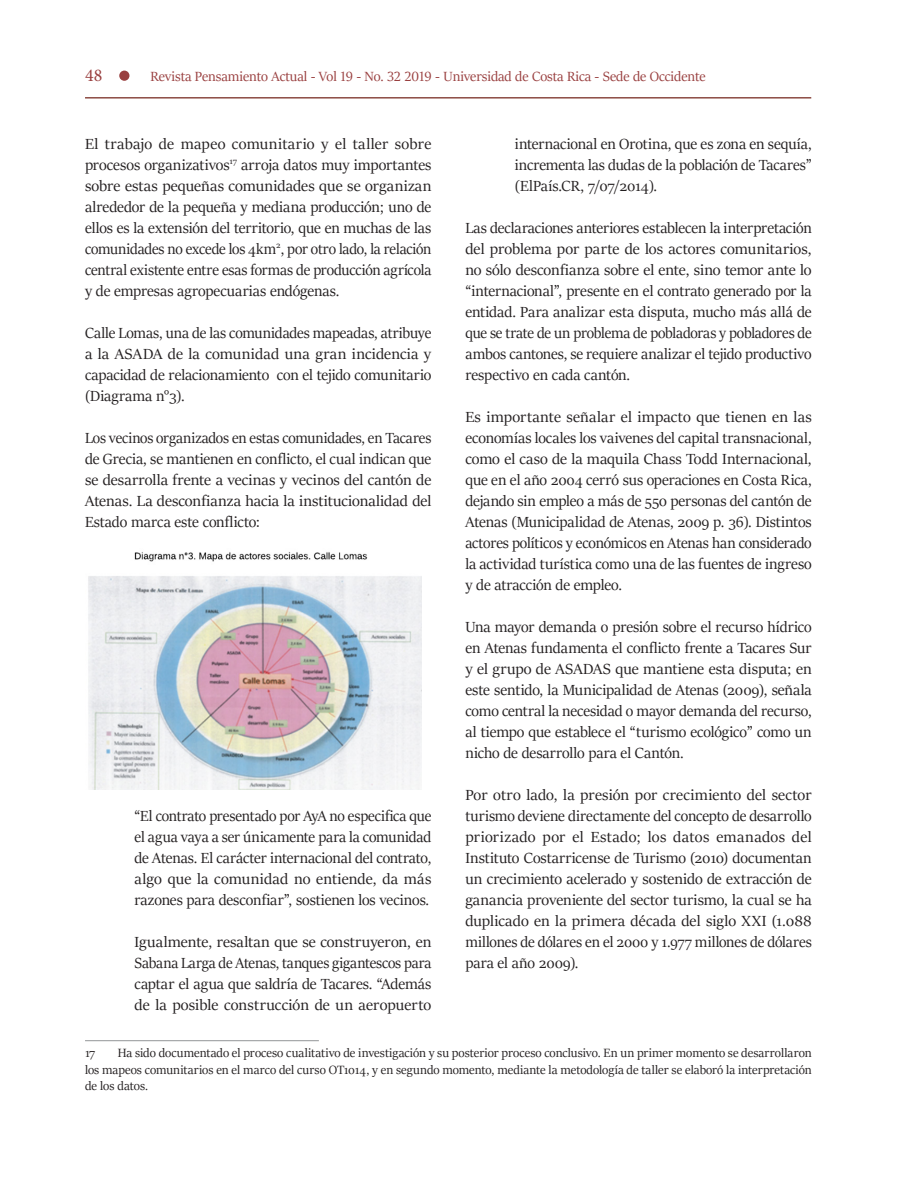
<style>
.page{position:relative;width:918px;height:1188px;background:#fff}
.page>*{position:absolute;margin:0;border:0;box-sizing:border-box;transform-origin:0 0}
.t1{font:18px "Minion Pro";color:#993f3f}
.cuerpo{font:16.5px/21px "Sitka Banner";color:#231f20;text-align:justify}
.citas{font:16.5px/21px "Sitka Banner";color:#231f20;text-align:justify}
.t2{font:15px "Sitka Banner";color:#993f3f}
.pies_de_pagina{font:13.5px/16.5px "Sitka Banner";letter-spacing:.005em;color:#231f20;text-align:justify}
</style>
<div class="page">
<hr style="left:85px;top:97px;width:726px;height:2px;background:#8c4b43">
<div style="left:119px;top:71px;width:10px;height:10px;background:#993f3f;border-radius:50%"></div>
<hr style="left:85px;top:1040px;width:234px;height:1px;background:#939598">
<img style="left:88px;top:552px;width:333px;height:237px">
<p class="t1" style="left:85px;top:63px;width:19px">48</p>
<p class="t2" style="left:151px;top:66px;width:557px">Revista Pensamiento Actual - Vol 19 - No. 32 2019 - Universidad de Costa Rica - Sede de Occidente</p>
<p class="cuerpo" style="left:85px;top:132px;width:348px">El trabajo de mapeo comunitario y el taller sobre procesos organizativos<sup>17</sup> arroja datos muy importantes sobre estas pequeñas comunidades que se organizan alrededor de la pequeña y mediana producción; uno de ellos es la extensión del territorio, que en muchas de las comunidades no excede los 4km<sup>2</sup>, por otro lado, la relación central existente entre esas formas de producción agrícola y de empresas agropecuarias endógenas.</p>
<p class="cuerpo" style="left:85px;top:321px;width:348px">Calle Lomas, una de las comunidades mapeadas, atribuye a la ASADA de la comunidad una gran incidencia y capacidad de relacionamiento con el tejido comunitario (Diagrama n°3).</p>
<p class="cuerpo" style="left:85px;top:426px;width:348px">Los vecinos organizados en estas comunidades, en Tacares de Grecia, se mantienen en conflicto, el cual indican que se desarrolla frente a vecinas y vecinos del cantón de Atenas. La desconfianza hacia la institucionalidad del Estado marca este conflicto:</p>
<p class="citas" style="left:135px;top:804px;width:298px">“El contrato presentado por AyA no especifica que el agua vaya a ser únicamente para la comunidad de Atenas. El carácter internacional del contrato, algo que la comunidad no entiende, da más razones para desconfiar”, sostienen los vecinos.</p>
<p class="citas" style="left:135px;top:930px;width:298px">Igualmente, resaltan que se construyeron, en Sabana Larga de Atenas, tanques gigantescos para captar el agua que saldría de Tacares. “Además de la posible construcción de un aeropuerto</p>
<p class="citas" style="left:515px;top:132px;width:298px">internacional en Orotina, que es zona en sequía, incrementa las dudas de la población de Tacares” (ElPaís.CR, 7/07/2014).</p>
<p class="cuerpo" style="left:465px;top:216px;width:348px">Las declaraciones anteriores establecen la interpretación del problema por parte de los actores comunitarios, no sólo desconfianza sobre el ente, sino temor ante lo “internacional”, presente en el contrato generado por la entidad. Para analizar esta disputa, mucho más allá de que se trate de un problema de pobladoras y pobladores de ambos cantones, se requiere analizar el tejido productivo respectivo en cada cantón.</p>
<p class="cuerpo" style="left:465px;top:405px;width:348px">Es importante señalar el impacto que tienen en las economías locales los vaivenes del capital transnacional, como el caso de la maquila Chass Todd Internacional, que en el año 2004 cerró sus operaciones en Costa Rica, dejando sin empleo a más de 550 personas del cantón de Atenas (Municipalidad de Atenas, 2009 p. 36). Distintos actores políticos y económicos en Atenas han considerado la actividad turística como una de las fuentes de ingreso y de atracción de empleo.</p>
<p class="cuerpo" style="left:465px;top:615px;width:348px">Una mayor demanda o presión sobre el recurso hídrico en Atenas fundamenta el conflicto frente a Tacares Sur y el grupo de ASADAS que mantiene esta disputa; en este sentido, la Municipalidad de Atenas (2009), señala como central la necesidad o mayor demanda del recurso, al tiempo que establece el “turismo ecológico” como un nicho de desarrollo para el Cantón.</p>
<p class="cuerpo" style="left:465px;top:783px;width:348px">Por otro lado, la presión por crecimiento del sector turismo deviene directamente del concepto de desarrollo priorizado por el Estado; los datos emanados del Instituto Costarricense de Turismo (2010) documentan un crecimiento acelerado y sostenido de extracción de ganancia proveniente del sector turismo, la cual se ha duplicado en la primera década del siglo XXI (1.088 millones de dólares en el 2000 y 1.977 millones de dólares para el año 2009).</p>
<p class="pies_de_pagina" style="left:85px;top:1044px;width:728px;text-indent:33px">Ha sido documentado el proceso cualitativo de investigación y su posterior proceso conclusivo. En un primer momento se desarrollaron los mapeos comunitarios en el marco del curso OT1014, y en segundo momento, mediante la metodología de taller se elaboró la interpretación de los datos.</p>
<p class="pies_de_pagina" style="left:85px;top:1044px;width:12px">17</p>
</div>
